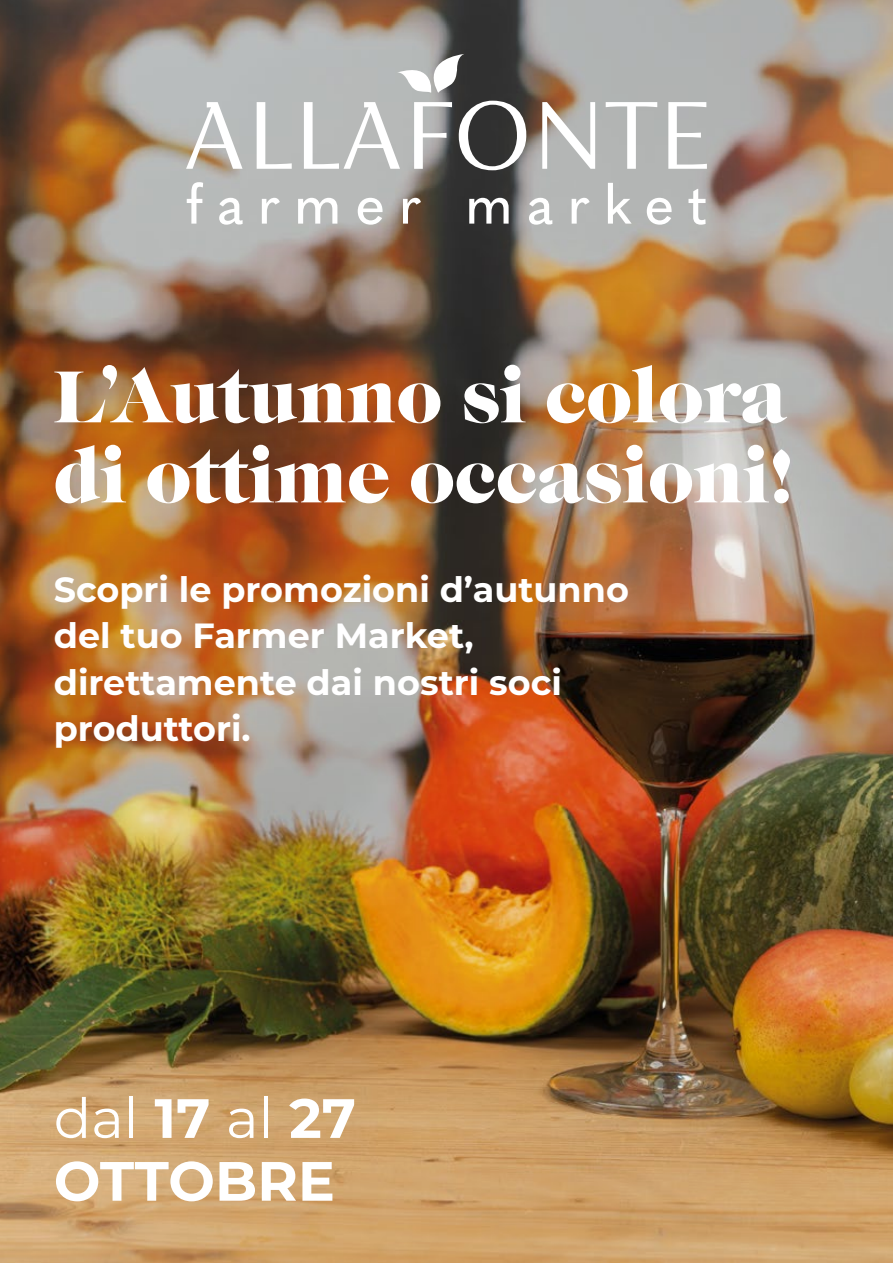
<style>
.page{position:relative;width:893px;height:1263px;background:#fff}
.page>*{position:absolute;margin:0;border:0;box-sizing:border-box;transform-origin:0 0}
.t1{font:76.05px/80.1px "Caslon Gra D";color:#fff}
.t2{font:700 55.35px/62.8px "Montserrat";color:#fff}
.t3{font:700 34.95px/46.5px "Montserrat";color:#fff}
.s1{font-weight:400}
</style>
<div class="page">
<img style="left:0;top:0;width:893px;height:1263px">
<svg style="left:397px;top:54px;width:68px;height:39px"></svg>
<svg style="left:257px;top:102px;width:35px;height:67px"></svg>
<svg style="left:414px;top:102px;width:38px;height:67px"></svg>
<svg style="left:458px;top:100px;width:69px;height:71px"></svg>
<svg style="left:542px;top:102px;width:53px;height:67px"></svg>
<svg style="left:606px;top:102px;width:51px;height:67px"></svg>
<svg style="left:668px;top:102px;width:39px;height:67px"></svg>
<svg style="left:304px;top:102px;width:96px;height:67px"></svg>
<svg style="left:186px;top:102px;width:57px;height:67px"></svg>
<svg style="left:187px;top:182px;width:16px;height:42px"></svg>
<svg style="left:219px;top:198px;width:24px;height:27px"></svg>
<svg style="left:262px;top:198px;width:18px;height:26px"></svg>
<svg style="left:298px;top:198px;width:39px;height:26px"></svg>
<svg style="left:358px;top:198px;width:25px;height:27px"></svg>
<svg style="left:403px;top:198px;width:18px;height:26px"></svg>
<svg style="left:469px;top:198px;width:40px;height:26px"></svg>
<svg style="left:529px;top:198px;width:23px;height:27px"></svg>
<svg style="left:572px;top:198px;width:18px;height:26px"></svg>
<svg style="left:608px;top:183px;width:24px;height:41px"></svg>
<svg style="left:647px;top:198px;width:25px;height:27px"></svg>
<svg style="left:688px;top:189px;width:18px;height:36px"></svg>
<h1 class="t1" style="left:54px;top:357px;width:739px">L’Autunno si colora di ottime occasioni!</h1>
<p class="t3" style="left:54px;top:564px;width:577px">Scopri le promozioni d’autunno del tuo Farmer Market, direttamente dai nostri soci produttori.</p>
<h2 class="t2" style="left:54px;top:1084px;width:304px"><span class="s1">dal</span> 17 <span class="s1">al</span> 27<br>OTTOBRE</h2>
</div>
